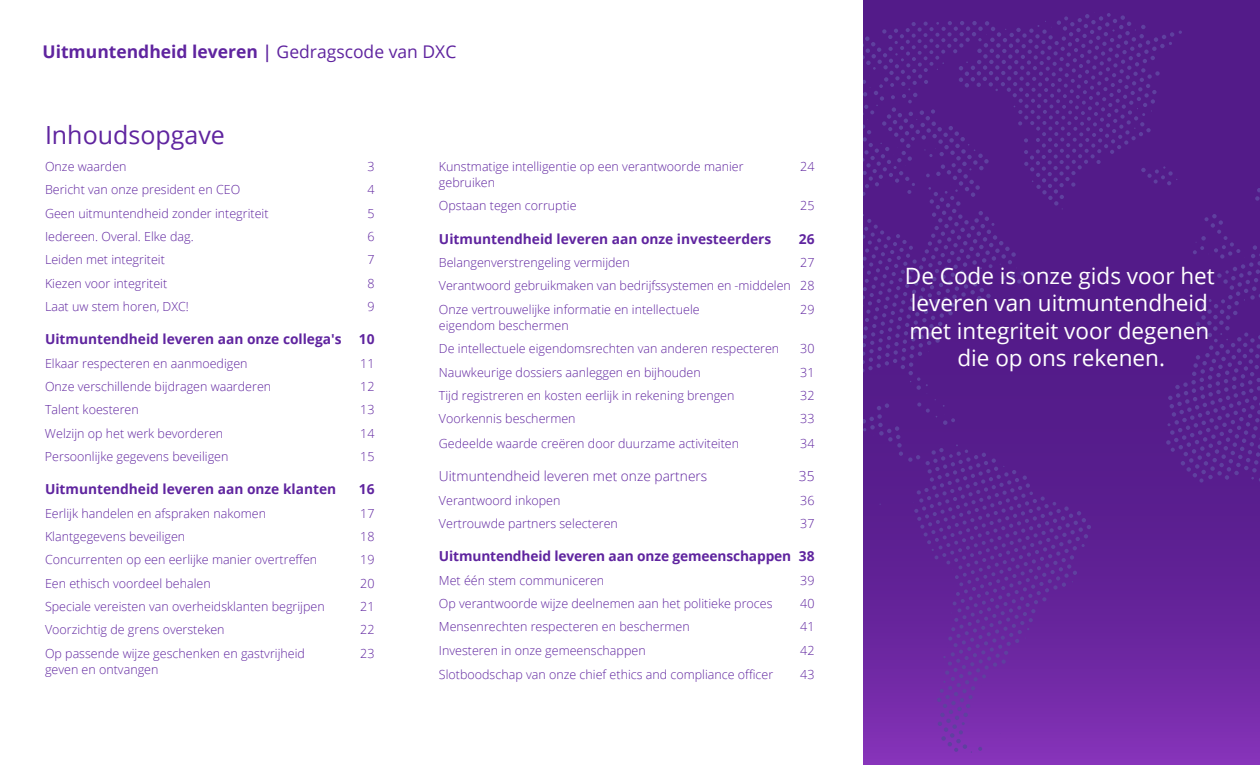
<style>
.page{position:relative;width:1260px;height:765px;background:#fff}
.page>*{position:absolute;margin:0;border:0;box-sizing:border-box;transform-origin:0 0}
.t1{font:25px "Open Sans";color:#5f249f}
.t2{font:22.5px/27.5px "Open Sans";color:#fff;text-align:center}
.t3{font:700 17.5px "Open Sans";color:#5f249f}
.t4{font:700 13.75px "Open Sans";color:#5f249f}
.t5{font:300 13.75px "Open Sans";color:#5f249f}
.t6{font:300 12.5px/23.4px "Open Sans";color:#5f249f}
.s1{font-weight:600}
.s2{font-weight:400}
</style>
<div class="page">
<svg style="left:863px;top:0;width:397px;height:764px;background:#6b26a0"></svg>
<svg style="left:863px;top:12px;width:397px;height:741px;background:#5b2192"></svg>
<h3 class="t3" style="left:42px;top:40px;width:415px">Uitmuntendheid leveren <span class="s1">|</span> <span class="s2">Gedragscode van DXC</span></h3>
<h1 class="t1" style="left:45px;top:118px;width:181px">Inhoudsopgave</h1>
<p class="t6" style="left:45px;top:154px;width:83px">Onze waarden</p>
<p class="t6" style="left:367px;top:154px;width:9px">3</p>
<p class="t6" style="left:45px;top:178px;width:197px">Bericht van onze president en CEO</p>
<p class="t6" style="left:367px;top:178px;width:9px">4</p>
<p class="t6" style="left:45px;top:201px;width:225px">Geen uitmuntendheid zonder integriteit</p>
<p class="t6" style="left:367px;top:201px;width:9px">5</p>
<p class="t6" style="left:45px;top:224px;width:150px">Iedereen. Overal. Elke dag.</p>
<p class="t6" style="left:367px;top:224px;width:9px">6</p>
<p class="t6" style="left:45px;top:248px;width:121px">Leiden met integriteit</p>
<p class="t6" style="left:367px;top:248px;width:9px">7</p>
<p class="t6" style="left:45px;top:271px;width:124px">Kiezen voor integriteit</p>
<p class="t6" style="left:367px;top:271px;width:9px">8</p>
<p class="t6" style="left:45px;top:294px;width:145px">Laat uw stem horen, DXC!</p>
<p class="t6" style="left:367px;top:294px;width:9px">9</p>
<p class="t4" style="left:45px;top:330px;width:331px">Uitmuntendheid leveren aan onze collega's 10</p>
<p class="t6" style="left:45px;top:351px;width:204px">Elkaar respecteren en aanmoedigen</p>
<p class="t6" style="left:360px;top:351px;width:16px">11</p>
<p class="t6" style="left:45px;top:374px;width:228px">Onze verschillende bijdragen waarderen</p>
<p class="t6" style="left:360px;top:374px;width:16px">12</p>
<p class="t6" style="left:45px;top:398px;width:95px">Talent koesteren</p>
<p class="t6" style="left:360px;top:398px;width:16px">13</p>
<p class="t6" style="left:45px;top:421px;width:180px">Welzijn op het werk bevorderen</p>
<p class="t6" style="left:360px;top:421px;width:16px">14</p>
<p class="t6" style="left:45px;top:444px;width:185px">Persoonlijke gegevens beveiligen</p>
<p class="t6" style="left:360px;top:444px;width:16px">15</p>
<p class="t4" style="left:45px;top:480px;width:293px">Uitmuntendheid leveren aan onze klanten</p>
<p class="t4" style="left:359px;top:480px;width:17px">16</p>
<p class="t6" style="left:45px;top:501px;width:223px">Eerlijk handelen en afspraken nakomen</p>
<p class="t6" style="left:360px;top:501px;width:16px">17</p>
<p class="t6" style="left:45px;top:524px;width:142px">Klantgegevens beveiligen</p>
<p class="t6" style="left:360px;top:524px;width:16px">18</p>
<p class="t6" style="left:45px;top:548px;width:274px">Concurrenten op een eerlijke manier overtreffen</p>
<p class="t6" style="left:360px;top:548px;width:16px">19</p>
<p class="t6" style="left:45px;top:571px;width:167px">Een ethisch voordeel behalen</p>
<p class="t6" style="left:360px;top:571px;width:16px">20</p>
<p class="t6" style="left:45px;top:594px;width:281px">Speciale vereisten van overheidsklanten begrijpen</p>
<p class="t6" style="left:360px;top:594px;width:16px">21</p>
<p class="t6" style="left:45px;top:618px;width:181px">Voorzichtig de grens oversteken</p>
<p class="t6" style="left:360px;top:618px;width:16px">22</p>
<p class="t6" style="left:45px;top:641px;width:262px">Op passende wijze geschenken en gastvrijheid</p>
<p class="t6" style="left:360px;top:641px;width:16px">23</p>
<p class="t6" style="left:45px;top:657px;width:115px">geven en ontvangen</p>
<p class="t6" style="left:439px;top:154px;width:306px">Kunstmatige intelligentie op een verantwoorde manier</p>
<p class="t6" style="left:800px;top:154px;width:16px">24</p>
<p class="t6" style="left:439px;top:171px;width:139px">gebruiken<br>Opstaan tegen corruptie</p>
<p class="t6" style="left:800px;top:194px;width:16px">25</p>
<p class="t4" style="left:439px;top:229px;width:334px">Uitmuntendheid leveren aan onze investeerders</p>
<p class="t4" style="left:799px;top:229px;width:17px">26</p>
<p class="t6" style="left:439px;top:251px;width:192px">Belangenverstrengeling vermijden</p>
<p class="t6" style="left:439px;top:251px;width:377px;text-align:justify;text-indent:361px">27<br>Verantwoord gebruikmaken van bedrijfssystemen en -middelen 28<br>Onze vertrouwelijke informatie en intellectuele</p>
<p class="t6" style="left:800px;top:297px;width:16px">29</p>
<p class="t6" style="left:439px;top:314px;width:342px">eigendom beschermen<br>De intellectuele eigendomsrechten van anderen respecteren</p>
<p class="t6" style="left:800px;top:337px;width:16px">30</p>
<p class="t6" style="left:439px;top:360px;width:263px">Nauwkeurige dossiers aanleggen en bijhouden</p>
<p class="t6" style="left:800px;top:360px;width:16px">31</p>
<p class="t6" style="left:439px;top:384px;width:297px">Tijd registreren en kosten eerlijk in rekening brengen</p>
<p class="t6" style="left:800px;top:384px;width:16px">32</p>
<p class="t6" style="left:439px;top:407px;width:138px">Voorkennis beschermen</p>
<p class="t6" style="left:800px;top:407px;width:16px">33</p>
<p class="t6" style="left:439px;top:431px;width:302px">Gedeelde waarde creëren door duurzame activiteiten</p>
<p class="t6" style="left:800px;top:431px;width:16px">34</p>
<p class="t5" style="left:439px;top:467px;width:270px">Uitmuntendheid leveren met onze partners</p>
<p class="t5" style="left:799px;top:467px;width:17px">35</p>
<p class="t6" style="left:439px;top:488px;width:123px">Verantwoord inkopen</p>
<p class="t6" style="left:800px;top:488px;width:16px">36</p>
<p class="t6" style="left:439px;top:511px;width:181px">Vertrouwde partners selecteren</p>
<p class="t6" style="left:800px;top:511px;width:16px">37</p>
<p class="t4" style="left:439px;top:547px;width:377px">Uitmuntendheid leveren aan onze gemeenschappen 38</p>
<p class="t6" style="left:439px;top:568px;width:167px">Met één stem communiceren</p>
<p class="t6" style="left:800px;top:568px;width:16px">39</p>
<p class="t6" style="left:439px;top:591px;width:335px">Op verantwoorde wijze deelnemen aan het politieke proces</p>
<p class="t6" style="left:800px;top:591px;width:16px">40</p>
<p class="t6" style="left:439px;top:615px;width:252px">Mensenrechten respecteren en beschermen</p>
<p class="t6" style="left:800px;top:615px;width:16px">41</p>
<p class="t6" style="left:439px;top:638px;width:208px">Investeren in onze gemeenschappen</p>
<p class="t6" style="left:800px;top:638px;width:16px">42</p>
<p class="t6" style="left:439px;top:663px;width:336px">Slotboodschap van onze chief ethics and compliance officer</p>
<p class="t6" style="left:800px;top:663px;width:16px">43</p>
<h2 class="t2" style="left:905px;top:261px;width:311px">De Code is onze gids voor het leveren van uitmuntendheid met integriteit voor degenen die op ons rekenen.</h2>
</div>
